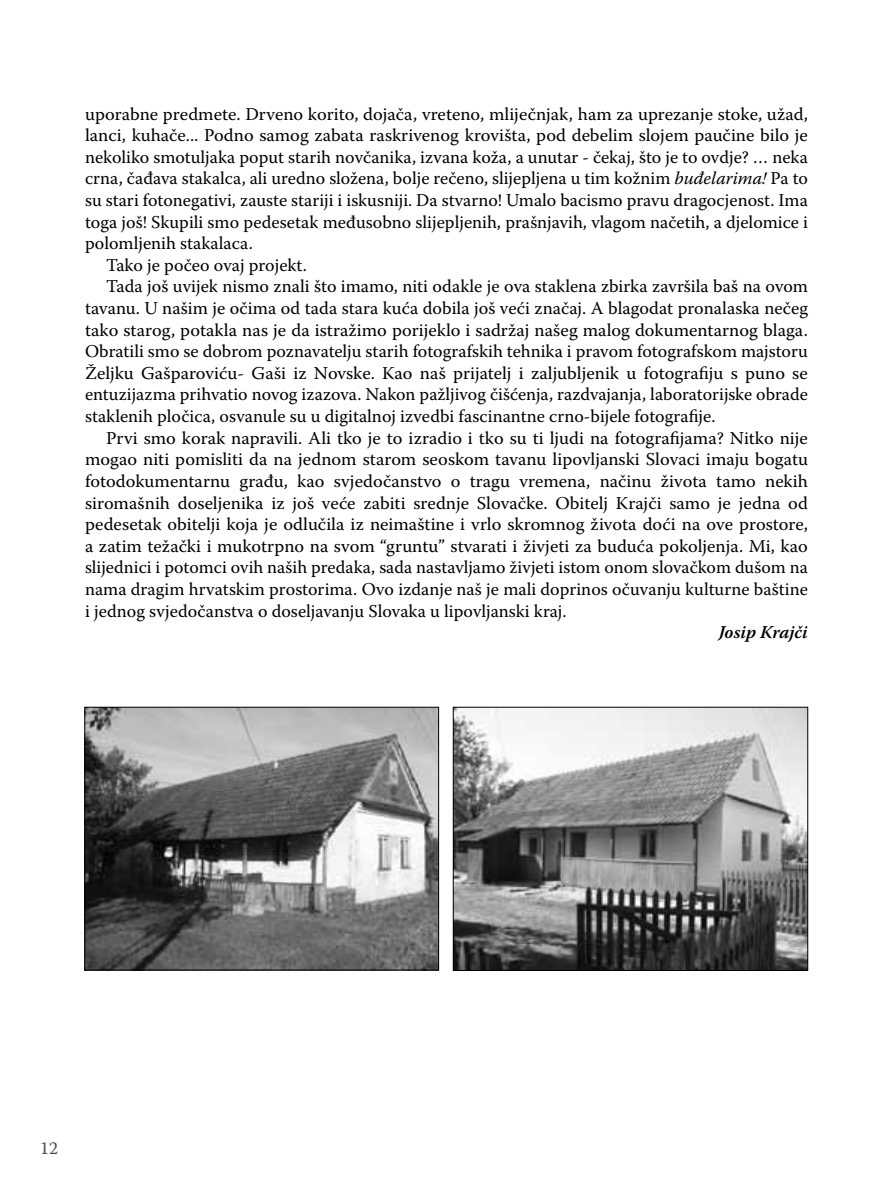
<style>
.page{position:relative;width:893px;height:1191px;background:#fff}
.page>*{position:absolute;margin:0;border:0;box-sizing:border-box;transform-origin:0 0}
.t1{font:18px "Warnock Pro";color:#000}
.t2{font:italic 600 18px "Warnock Pro";color:#000}
.t3{font:18px "Warnock Pro";color:#4d4d4f}
.s1{font-style:italic}
</style>
<div class="page">
<img style="left:87px;top:709px;width:350px;height:259px">
<div style="left:85px;top:707px;width:354px;height:263px;border:1px solid #000"></div>
<img style="left:455px;top:709px;width:351px;height:259px">
<div style="left:453px;top:707px;width:355px;height:263px;border:1px solid #000"></div>
<p class="t1" style="left:85px;top:103px;width:724px">uporabne predmete. Drveno korito, dojača, vreteno, mliječnjak, ham za uprezanje stoke, užad,</p>
<p class="t1" style="left:85px;top:124px;width:724px">lanci, kuhače... Podno samog zabata raskrivenog krovišta, pod debelim slojem paučine bilo je</p>
<p class="t1" style="left:85px;top:146px;width:724px">nekoliko smotuljaka poput starih novčanika, izvana koža, a unutar - čekaj, što je to ovdje? … neka</p>
<p class="t1" style="left:85px;top:168px;width:724px">crna, čađava stakalca, ali uredno složena, bolje rečeno, slijepljena u tim kožnim <span class="s1">buđelarima!</span> Pa to</p>
<p class="t1" style="left:85px;top:189px;width:724px">su stari fotonegativi, zauste stariji i iskusniji. Da stvarno! Umalo bacismo pravu dragocjenost. Ima</p>
<p class="t1" style="left:85px;top:211px;width:724px">toga još! Skupili smo pedesetak međusobno slijepljenih, prašnjavih, vlagom načetih, a djelomice i</p>
<p class="t1" style="left:85px;top:232px;width:169px">polomljenih stakalaca.</p>
<p class="t1" style="left:106px;top:254px;width:202px">Tako je počeo ovaj projekt.</p>
<p class="t1" style="left:106px;top:276px;width:703px">Tada još uvijek nismo znali što imamo, niti odakle je ova staklena zbirka završila baš na ovom</p>
<p class="t1" style="left:85px;top:297px;width:724px">tavanu. U našim je očima od tada stara kuća dobila još veći značaj. A blagodat pronalaska nečeg</p>
<p class="t1" style="left:85px;top:319px;width:724px">tako starog, potakla nas je da istražimo porijeklo i sadržaj našeg malog dokumentarnog blaga.</p>
<p class="t1" style="left:85px;top:340px;width:724px">Obratili smo se dobrom poznavatelju starih fotografskih tehnika i pravom fotografskom majstoru</p>
<p class="t1" style="left:85px;top:362px;width:724px">Željku Gašparoviću- Gaši iz Novske. Kao naš prijatelj i zaljubljenik u fotografiju s puno se</p>
<p class="t1" style="left:85px;top:384px;width:724px">entuzijazma prihvatio novog izazova. Nakon pažljivog čišćenja, razdvajanja, laboratorijske obrade</p>
<p class="t1" style="left:85px;top:405px;width:632px">staklenih pločica, osvanule su u digitalnoj izvedbi fascinantne crno-bijele fotografije.</p>
<p class="t1" style="left:106px;top:427px;width:703px">Prvi smo korak napravili. Ali tko je to izradio i tko su ti ljudi na fotografijama? Nitko nije</p>
<p class="t1" style="left:85px;top:448px;width:724px">mogao niti pomisliti da na jednom starom seoskom tavanu lipovljanski Slovaci imaju bogatu</p>
<p class="t1" style="left:85px;top:470px;width:724px">fotodokumentarnu građu, kao svjedočanstvo o tragu vremena, načinu života tamo nekih</p>
<p class="t1" style="left:85px;top:492px;width:724px">siromašnih doseljenika iz još veće zabiti srednje Slovačke. Obitelj Krajči samo je jedna od</p>
<p class="t1" style="left:85px;top:513px;width:724px">pedesetak obitelji koja je odlučila iz neimaštine i vrlo skromnog života doći na ove prostore,</p>
<p class="t1" style="left:85px;top:535px;width:724px">a zatim težački i mukotrpno na svom “gruntu” stvarati i živjeti za buduća pokoljenja. Mi, kao</p>
<p class="t1" style="left:85px;top:556px;width:724px">slijednici i potomci ovih naših predaka, sada nastavljamo živjeti istom onom slovačkom dušom na</p>
<p class="t1" style="left:85px;top:578px;width:724px">nama dragim hrvatskim prostorima. Ovo izdanje naš je mali doprinos očuvanju kulturne baštine</p>
<p class="t1" style="left:85px;top:600px;width:483px">i jednog svjedočanstva o doseljavanju Slovaka u lipovljanski kraj.</p>
<p class="t2" style="left:719px;top:621px;width:91px">Josip Krajči</p>
<p class="t3" style="left:40px;top:1137px;width:20px">12</p>
</div>
